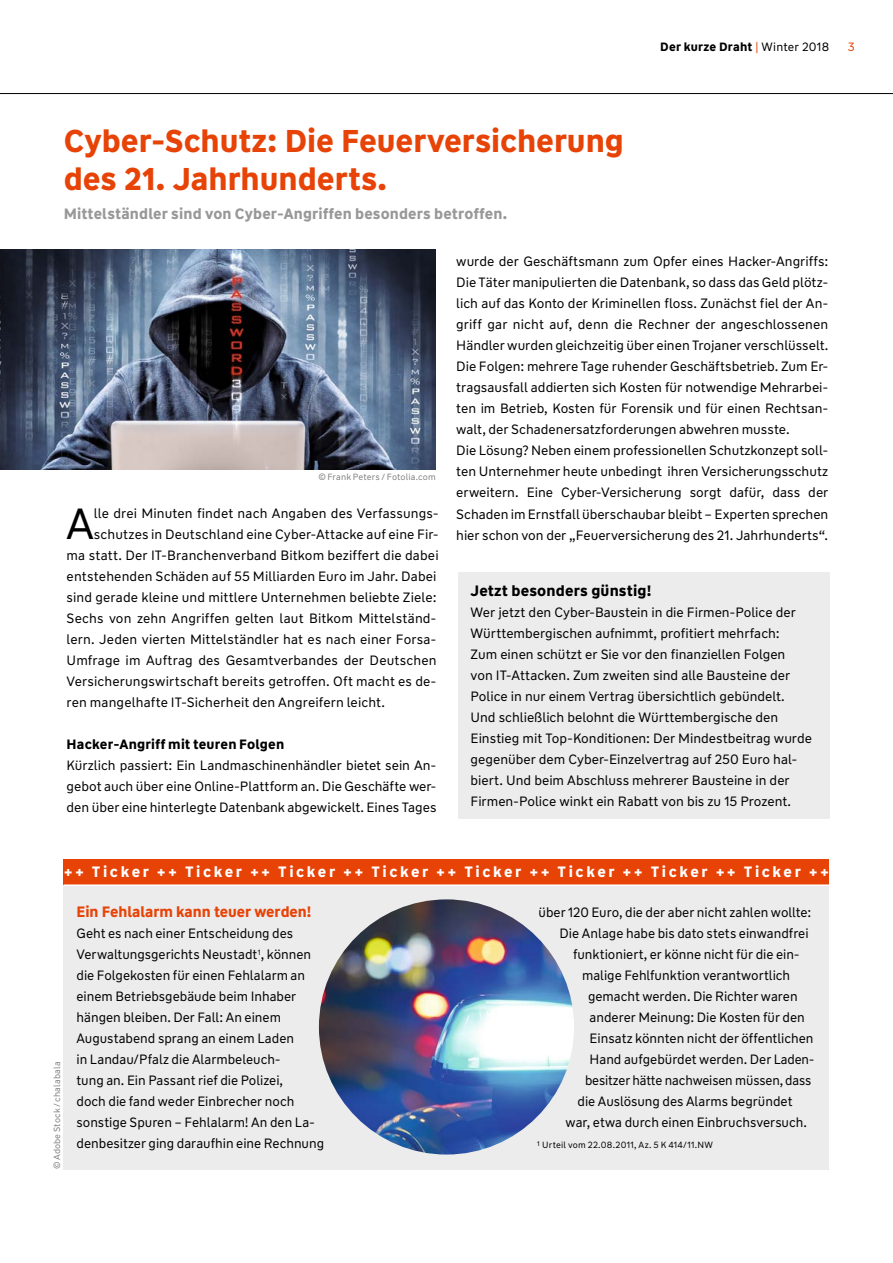
<style>
.page{position:relative;width:893px;height:1263px;background:#fff}
.page>*{position:absolute;margin:0;border:0;box-sizing:border-box;transform-origin:0 0}
.t1{font:43.5px "WW Type";color:#000}
.t2{font:700 31.5px/37.5px "WW Type";color:#e74307}
.t3{font:700 15px "WW Type";letter-spacing:.17em;color:#fff}
.t4{font:700 15px "WW Type";letter-spacing:.01em;color:#989898}
.t5{font:700 15px "WW Type";color:#e74307}
.t6{font:700 15px "WW Type";letter-spacing:.01em;color:#000}
.t7{font:13.5px/21px "WW Type";color:#000}
.t8{font:13.5px "WW Type";color:#000;scale:.96 1}
.t9{font:700 13.5px "WW Type";letter-spacing:.015em;color:#000}
.t10{font:700 12px "WW Type";letter-spacing:.02em;color:#000}
.t11{font:12px "WW Type";color:#e74307}
.t12{font:9px "WW Type";letter-spacing:.015em;color:#818181}
.t13{font:9px "WW Type";letter-spacing:.025em;color:#000}
.s1{font-weight:400;color:#e74307}
.s2{font-weight:400}
</style>
<div class="page">
<hr style="left:0;top:93px;width:893px;height:1px;background:#000">
<img style="left:0;top:249px;width:436px;height:220px">
<div style="left:458px;top:572px;width:371px;height:247px;background:#ececec"></div>
<div style="left:64px;top:864px;width:765px;height:306px;background:#ececec"></div>
<img style="left:319px;top:899px;width:255px;height:255px;border-radius:128px">
<div style="left:64px;top:860px;width:765px;height:25px;background:#e74307"></div>
<hr style="left:64px;top:884px;width:765px;height:2px;background:#fff">
<h2 class="t2" style="left:64px;top:122px;width:562px">Cyber-Schutz: Die Feuerversicherung des 21. Jahrhunderts.</h2>
<p class="t4" style="left:64px;top:204px;width:445px">Mittelständler sind von Cyber-Angriffen besonders betroffen.</p>
<p class="t10" style="left:660px;top:39px;width:170px">Der kurze Draht <span class="s1">|</span> <span class="s2">Winter 2018</span></p>
<p class="t11" style="left:848px;top:39px;width:8px">3</p>
<p class="t12" style="left:318px;top:471px;width:119px">© Frank Peters / Fotolia.com</p>
<h1 class="t1" style="left:66px;top:497px;width:29px">A</h1>
<p class="t7" style="left:94px;top:503px;width:346px">lle drei Minuten findet nach Angaben des Verfassungs-</p>
<p class="t7" style="left:94px;top:524px;width:346px">schutzes in Deutschland eine Cyber-Attacke auf eine Fir-</p>
<p class="t7" style="left:67px;top:545px;width:374px">ma statt. Der IT-Branchenverband Bitkom beziffert die dabei</p>
<p class="t7" style="left:67px;top:566px;width:371px">entstehenden Schäden auf 55 Milliarden Euro im Jahr. Dabei</p>
<p class="t7" style="left:67px;top:587px;width:371px">sind gerade kleine und mittlere Unternehmen beliebte Ziele:</p>
<p class="t7" style="left:67px;top:608px;width:371px">Sechs von zehn Angriffen gelten laut Bitkom Mittelständ-</p>
<p class="t7" style="left:67px;top:629px;width:371px">lern. Jeden vierten Mittelständler hat es nach einer Forsa-</p>
<p class="t7" style="left:67px;top:650px;width:371px">Umfrage im Auftrag des Gesamtverbandes der Deutschen</p>
<p class="t7" style="left:67px;top:671px;width:371px">Versicherungswirtschaft bereits getroffen. Oft macht es de-</p>
<p class="t7" style="left:67px;top:692px;width:320px">ren mangelhafte IT-Sicherheit den Angreifern leicht.</p>
<p class="t9" style="left:67px;top:736px;width:219px">Hacker-Angriff mit teuren Folgen</p>
<p class="t7" style="left:67px;top:755px;width:371px;text-align:justify">Kürzlich passiert: Ein Landmaschinenhändler bietet sein An&shy;gebot auch über eine Online-Plattform an. Die Geschäfte wer&shy;den über eine hinterlegte Datenbank abgewickelt. Eines Tages</p>
<p class="t7" style="left:456px;top:251px;width:374px">wurde der Geschäftsmann zum Opfer eines Hacker-Angriffs:<br>Die Täter manipulierten die Datenbank, so dass das Geld plötz&shy;lich auf das Konto der Kriminellen floss. Zunächst fiel der An&shy;griff gar nicht auf, denn die Rechner der angeschlossenen Händler wurden gleichzeitig über einen Trojaner verschlüsselt.<br>Die Folgen: mehrere Tage ruhender Geschäftsbetrieb. Zum Er&shy;tragsausfall addierten sich Kosten für notwendige Mehrarbei&shy;ten im Betrieb, Kosten für Forensik und für einen Rechtsan&shy;walt, der Schadenersatzforderungen abwehren musste.<br>Die Lösung? Neben einem professionellen Schutzkonzept soll&shy;ten Unternehmer heute unbedingt ihren Versicherungsschutz erweitern. Eine Cyber-Versicherung sorgt dafür, dass der Schaden im Ernstfall überschaubar bleibt – Experten sprechen hier schon von der „Feuerversicherung des 21. Jahrhunderts“.</p>
<p class="t6" style="left:471px;top:581px;width:182px">Jetzt besonders günstig!</p>
<p class="t7" style="left:471px;top:602px;width:343px">Wer jetzt den Cyber-Baustein in die Firmen-Police der Württembergischen aufnimmt, profitiert mehrfach:<br>Zum einen schützt er Sie vor den finanziellen Folgen<br>von IT-Attacken. Zum zweiten sind alle Bausteine der Police in nur einem Vertrag übersichtlich gebündelt.<br>Und schließlich belohnt die Württembergische den Einstieg mit Top-Konditionen: Der Mindestbeitrag wurde gegenüber dem Cyber-Einzelvertrag auf 250 Euro hal&shy;biert. Und beim Abschluss mehrerer Bausteine in der Firmen-Police winkt ein Rabatt von bis zu 15 Prozent.</p>
<p class="t3" style="left:64px;top:862px;width:767px">++ Ticker ++ Ticker ++ Ticker ++ Ticker ++ Ticker ++ Ticker ++ Ticker ++ Ticker ++</p>
<p class="t12" style="left:51px;top:1169px;width:109px;rotate:-90deg">© Adobe Stock / chalabala</p>
<p class="t5" style="left:77px;top:902px;width:236px">Ein Fehlalarm kann teuer werden!</p>
<p class="t7" style="left:77px;top:923px;width:249px">Geht es nach einer Entscheidung des Verwaltungsgerichts Neustadt<sup>1</sup>, können die Folgekosten für einen Fehlalarm an einem Betriebsgebäude beim Inhaber hängen bleiben. Der Fall: An einem Augustabend sprang an einem Laden<br>in Landau/Pfalz die Alarmbeleuch-<br>tung an. Ein Passant rief die Polizei,<br>doch die fand weder Einbrecher noch sonstige Spuren – Fehlalarm! An den La&shy;denbesitzer ging daraufhin eine Rechnung</p>
<p class="t7" style="left:539px;top:902px;width:274px">über 120 Euro, die der aber nicht zahlen wollte:</p>
<p class="t7" style="left:560px;top:923px;width:251px">Die Anlage habe bis dato stets einwandfrei</p>
<p class="t7" style="left:573px;top:944px;width:226px">funktioniert, er könne nicht für die ein-</p>
<p class="t7" style="left:582px;top:965px;width:210px">malige Fehlfunktion verantwortlich</p>
<p class="t7" style="left:588px;top:986px;width:211px">gemacht werden. Die Richter waren</p>
<p class="t7" style="left:590px;top:1007px;width:217px">anderer Meinung: Die Kosten für den</p>
<p class="t7" style="left:590px;top:1028px;width:225px">Einsatz könnten nicht der öffentlichen</p>
<p class="t7" style="left:590px;top:1049px;width:225px">Hand aufgebürdet werden. Der Laden-</p>
<p class="t8" style="left:585px;top:1072px;width:237px">besitzer hätte nachweisen müssen, dass</p>
<p class="t7" style="left:578px;top:1091px;width:216px">die Auslösung des Alarms begründet</p>
<p class="t7" style="left:566px;top:1112px;width:243px">war, etwa durch einen Einbruchsversuch.</p>
<p class="t13" style="left:537px;top:1140px;width:177px"><sup>1</sup> Urteil vom 22.08.2011, Az. 5 K 414/11.NW</p>
</div>
